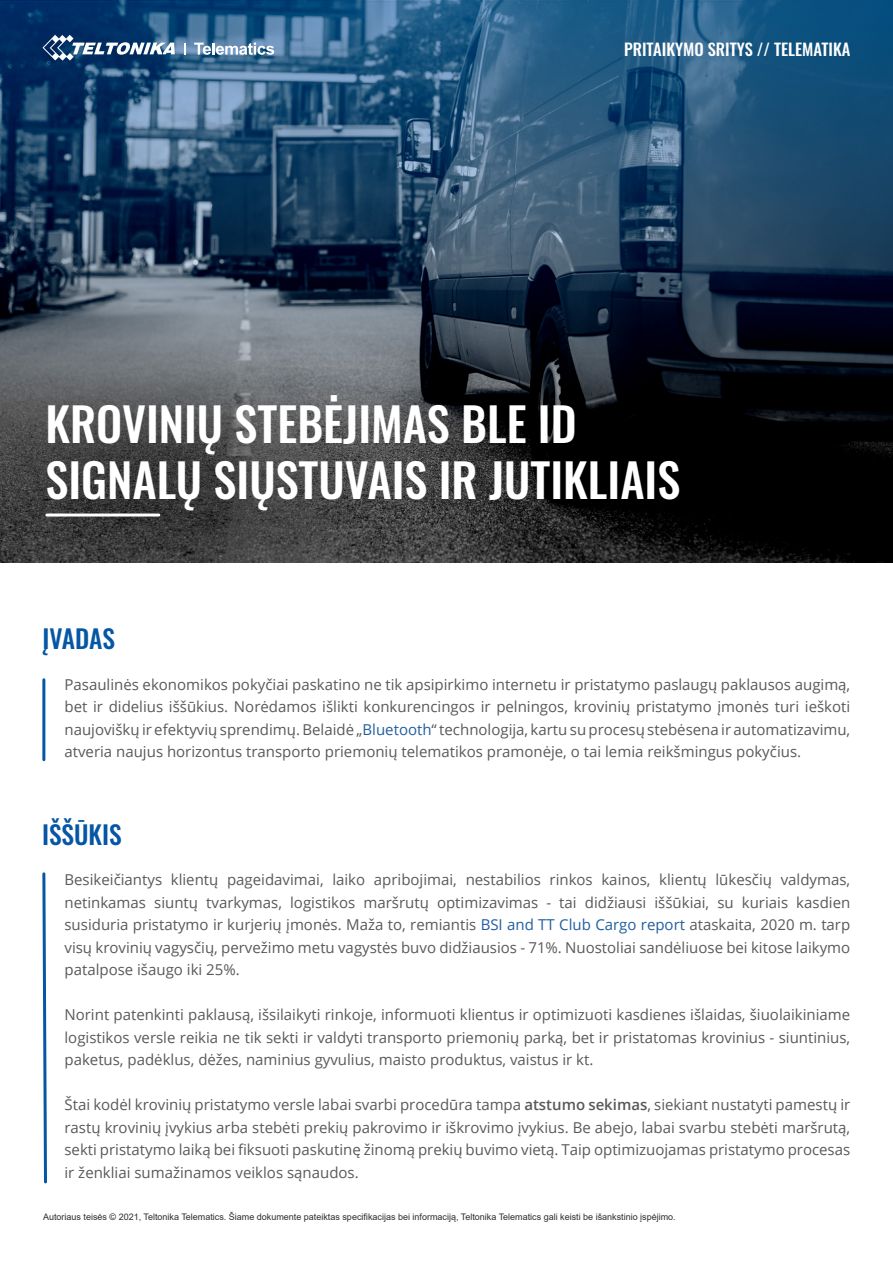
<style>
.page{position:relative;width:893px;height:1263px;background:#fff}
.page>*{position:absolute;margin:0;border:0;box-sizing:border-box;transform-origin:0 0}
.t1{font:500 46.5px/55.5px "Oswald";color:#fff}
.t2{font:500 25.5px "Oswald";color:#0556a5}
.t3{font:500 16.5px "Oswald";color:#fff}
.t4{font:15px/22.5px "Open Sans";color:#58595b;text-align:justify}
.t5{font:9px "Arial";color:#2e2e2f}
.s1{color:#215e9e}
.s2{font-weight:600}
</style>
<div class="page">
<img style="left:0;top:0;width:893px;height:562px">
<hr style="left:42px;top:680px;width:3px;height:80px;background:#0556a5">
<svg style="left:42px;top:872px;width:5px;height:312px"></svg>
<hr style="left:47px;top:513px;width:112px;height:3px;background:#fff">
<svg style="left:184px;top:43px;width:2px;height:12px"></svg>
<svg style="left:43px;top:35px;width:132px;height:26px"></svg>
<svg style="left:194px;top:43px;width:80px;height:12px"></svg>
<p class="t3" style="left:624px;top:40px;width:228px">PRITAIKYMO SRITYS // TELEMATIKA</p>
<h1 class="t1" style="left:45px;top:400px;width:636px">KROVINIŲ STEBĖJIMAS BLE ID<br>SIGNALŲ SIŲSTUVAIS IR JUTIKLIAIS</h1>
<h2 class="t2" style="left:43px;top:625px;width:74px">ĮVADAS</h2>
<p class="t4" style="left:64px;top:673px;width:787px">Pasaulinės ekonomikos pokyčiai paskatino ne tik apsipirkimo internetu ir pristatymo paslaugų paklausos augimą, bet ir didelius iššūkius. Norėdamos išlikti konkurencingos ir pelningos, krovinių pristatymo įmonės turi ieškoti naujoviškų ir efektyvių sprendimų. Belaidė „<span class="s1">Bluetooth</span>“ technologija, kartu su procesų stebėsena ir automatizavimu, atveria naujus horizontus transporto priemonių telematikos pramonėje, o tai lemia reikšmingus pokyčius.</p>
<h2 class="t2" style="left:42px;top:821px;width:81px">IŠŠŪKIS</h2>
<p class="t4" style="left:64px;top:868px;width:787px">Besikeičiantys klientų pageidavimai, laiko apribojimai, nestabilios rinkos kainos, klientų lūkesčių valdymas, netinkamas siuntų tvarkymas, logistikos maršrutų optimizavimas - tai didžiausi iššūkiai, su kuriais kasdien susiduria pristatymo ir kurjerių įmonės. Maža to, remiantis <span class="s1">BSI and TT Club Cargo report</span> ataskaita, 2020 m. tarp visų krovinių vagysčių, pervežimo metu vagystės buvo didžiausios - 71%. Nuostoliai sandėliuose bei kitose laikymo patalpose išaugo iki 25%.</p>
<p class="t4" style="left:64px;top:1003px;width:787px">Norint patenkinti paklausą, išsilaikyti rinkoje, informuoti klientus ir optimizuoti kasdienes išlaidas, šiuolaikiniame logistikos versle reikia ne tik sekti ir valdyti transporto priemonių parką, bet ir pristatomas krovinius - siuntinius, paketus, padėklus, dėžes, naminius gyvulius, maisto produktus, vaistus ir kt.</p>
<p class="t4" style="left:64px;top:1093px;width:787px">Štai kodėl krovinių pristatymo versle labai svarbi procedūra tampa <span class="s2">atstumo sekimas</span>, siekiant nustatyti pamestų ir rastų krovinių įvykius arba stebėti prekių pakrovimo ir iškrovimo įvykius. Be abejo, labai svarbu stebėti maršrutą, sekti pristatymo laiką bei fiksuoti paskutinę žinomą prekių buvimo vietą. Taip optimizuojamas pristatymo procesas ir ženkliai sumažinamos veiklos sąnaudos.</p>
<p class="t5" style="left:43px;top:1210px;width:634px">Autoriaus teisės © 2021, Teltonika Telematics. Šiame dokumente pateiktas specifikacijas bei informaciją, Teltonika Telematics gali keisti be išankstinio įspėjimo.</p>
</div>
